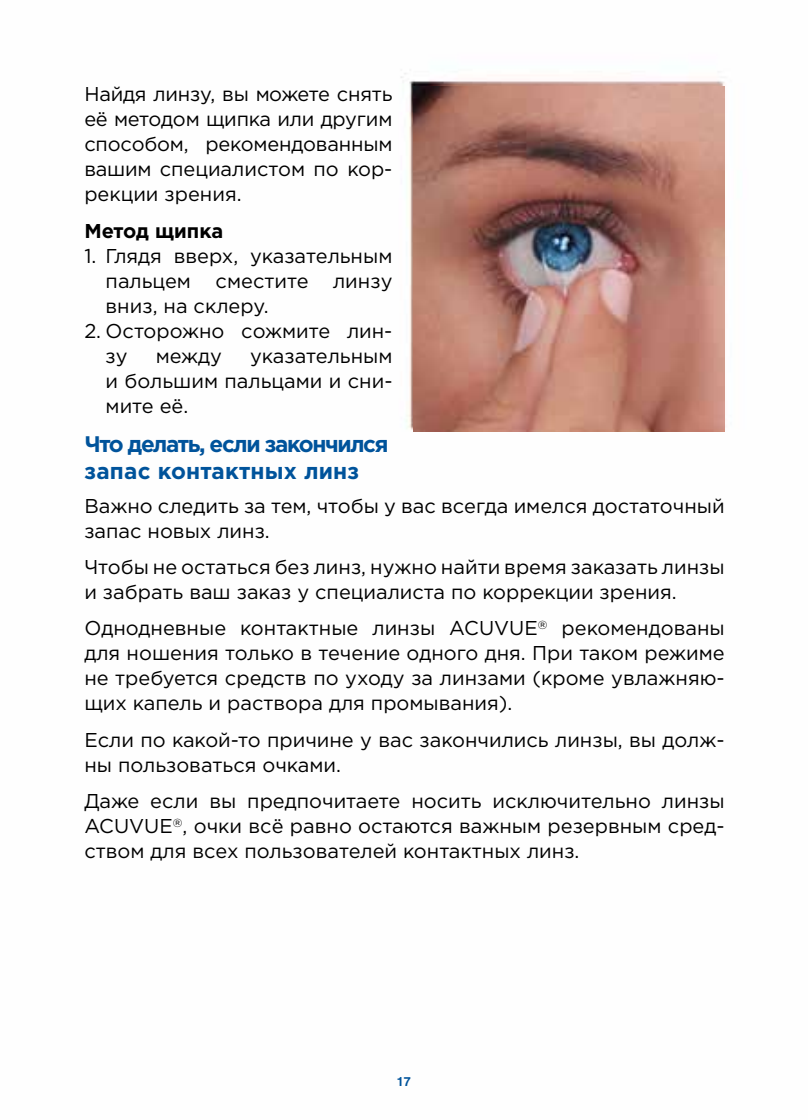
<style>
.page{position:relative;width:808px;height:1120px;background:#fff}
.page>*{position:absolute;margin:0;border:0;box-sizing:border-box;transform-origin:0 0}
.t1{font:700 22.5px/27.5px "Gotham Pro";letter-spacing:-.06em;color:#00539b}
.t2{font:20px/25px "Gotham Pro";color:#000}
.t3{font:700 20px "Gotham Pro";letter-spacing:-.005em;color:#000}
.t4{font:700 12.5px "Helios C";color:#00539b}
</style>
<div class="page">
<img style="left:414px;top:87px;width:311px;height:345px">
<p class="t2" style="left:84px;top:82px;width:310px;text-align:justify">Найдя линзу, вы можете снять её методом щипка или другим способом, рекомендованным вашим специалистом по кор&shy;рекции зрения.</p>
<p class="t3" style="left:84px;top:219px;width:140px">Метод щипка</p>
<p class="t2" style="left:106px;top:243px;width:288px;text-align:justify;text-indent:-21px">1. Глядя вверх, указательным пальцем сместите линзу вниз, на склеру.</p>
<p class="t2" style="left:106px;top:318px;width:288px;text-indent:-21px">2. Осторожно сожмите лин&shy;зу</p>
<p class="t2" style="left:106px;top:343px;width:288px;text-indent:144px">указательным и большим пальцами и сни&shy;мите её.</p>
<p class="t1" style="left:84px;top:429px;width:306px">Что делать, если закончился запас контактных линз</p>
<p class="t2" style="left:84px;top:493px;width:642px">Важно следить за тем, чтобы у вас всегда имелся достаточный запас новых линз.</p>
<p class="t2" style="left:84px;top:554px;width:642px">Чтобы не остаться без линз, нужно найти время заказать линзы и забрать ваш заказ у специалиста по коррекции зрения.</p>
<p class="t2" style="left:84px;top:616px;width:642px;text-align:justify">Однодневные контактные линзы ACUVUE<sup>®</sup> рекомендованы для ношения только в течение одного дня. При таком режиме не требуется средств по уходу за линзами (кроме увлажняю&shy;щих капель и раствора для промывания).</p>
<p class="t2" style="left:84px;top:727px;width:642px">Если по какой-то причине у вас закончились линзы, вы долж&shy;ны пользоваться очками.</p>
<p class="t2" style="left:84px;top:788px;width:642px;text-align:justify">Даже если вы предпочитаете носить исключительно линзы ACUVUE<sup>®</sup>, очки всё равно остаются важным резервным сред&shy;ством для всех пользователей контактных линз.</p>
<p class="t2" style="left:156px;top:343px;width:68px">между</p>
<p class="t4" style="left:397px;top:1074px;width:16px">17</p>
</div>
